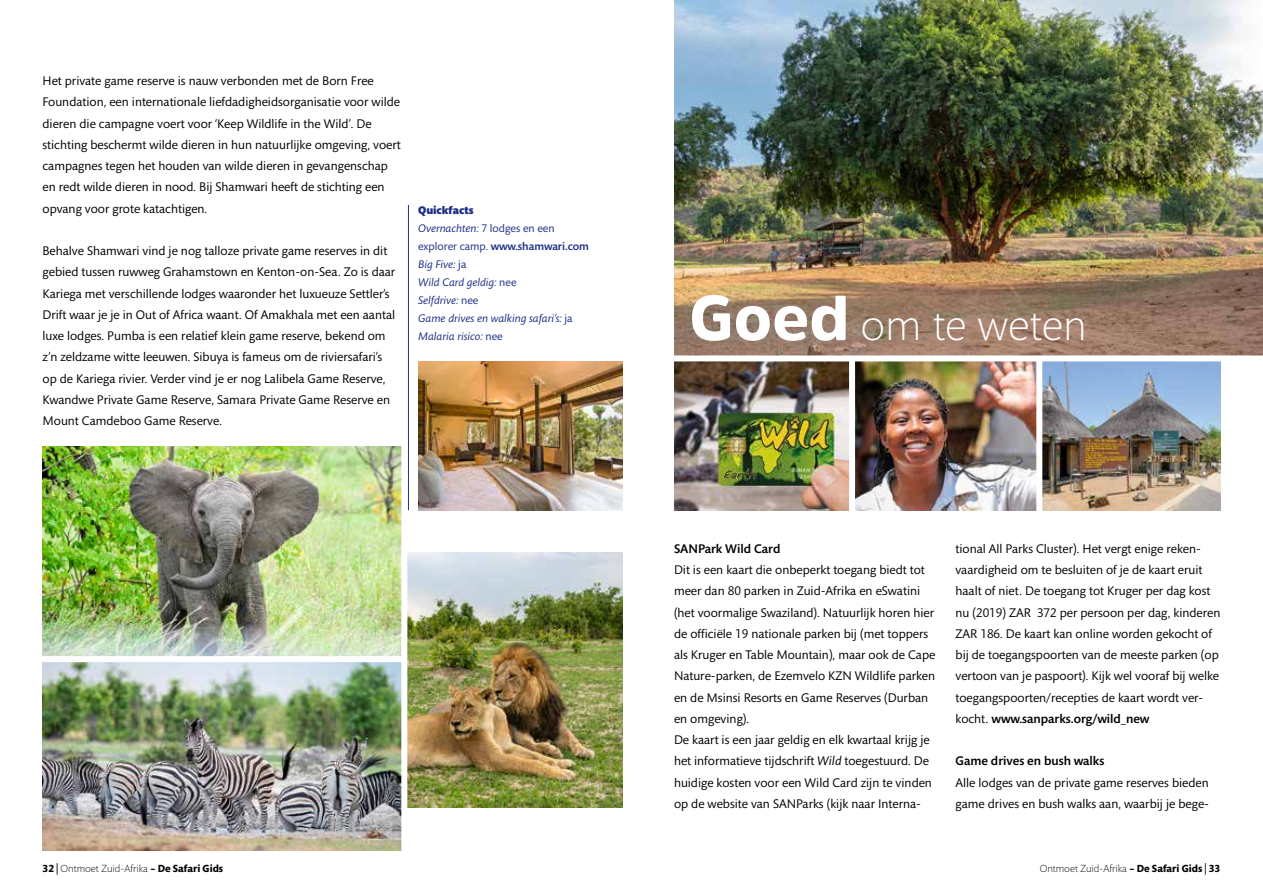
<style>
.page{position:relative;width:1263px;height:893px;background:#fff}
.page>*{position:absolute;margin:0;border:0;box-sizing:border-box;transform-origin:0 0}
.t1{font:300 45px "Mundo Sans Std";color:#fff}
.t2{font:12.75px/21.3px "Mundo Sans Std";color:#000}
.t3{font:500 12.75px "Mundo Sans Std";color:#000}
.t4{font:italic 11.25px/18px "Mundo Sans Std";color:#1c2d84}
.t5{font:300 10.5px "Mundo Sans Std";color:#000}
.s1{font-weight:900;font-style:normal}
.s2{font-style:normal}
.s3{font-weight:500;font-style:normal}
.s4{font-family:"Amsi Pro";font-weight:900;font-size:63px}
.s5{font-style:italic}
.s6{font-weight:500}
.s7{font-weight:700}
</style>
<div class="page">
<img style="left:674px;top:0;width:589px;height:355px">
<img style="left:419px;top:361px;width:204px;height:149px">
<img style="left:674px;top:361px;width:546px;height:149px">
<img style="left:407px;top:553px;width:216px;height:255px">
<hr style="left:408px;top:205px;width:1px;height:305px;background:#1c2d84">
<img style="left:43px;top:446px;width:358px;height:404px">
<div style="left:849px;top:356px;width:6px;height:164px;background:#fff"></div>
<div style="left:1036px;top:356px;width:6px;height:164px;background:#fff"></div>
<div style="left:31px;top:656px;width:373px;height:6px;background:#fff"></div>
<p class="t2" style="left:43px;top:70px;width:360px">Het private game reserve is nauw verbonden met de Born Free Foundation, een internationale liefdadigheidsorganisatie voor wilde dieren die campagne voert voor ‘Keep Wildlife in the Wild’. De stichting beschermt wilde dieren in hun natuurlijke omgeving, voert campagnes tegen het houden van wilde dieren in gevangenschap en redt wilde dieren in nood. Bij Shamwari heeft de stichting een opvang voor grote katachtigen.</p>
<p class="t2" style="left:43px;top:241px;width:354px">Behalve Shamwari vind je nog talloze private game reserves in dit gebied tussen ruwweg Grahamstown en Kenton-on-Sea. Zo is daar Kariega met verschillende lodges waaronder het luxueuze Settler’s Drift waar je je in Out of Africa waant. Of Amakhala met een aantal luxe lodges. Pumba is een relatief klein game reserve, bekend om z’n zeldzame witte leeuwen. Sibuya is fameus om de riviersafari’s op de Kariega rivier. Verder vind je er nog Lalibela Game Reserve, Kwandwe Private Game Reserve, Samara Private Game Reserve en Mount Camdeboo Game Reserve.</p>
<p class="t4" style="left:418px;top:202px;width:172px"><span class="s1">Quickfacts<br></span>Overnachten: <span class="s2">7 lodges en een explorer camp.</span> <span class="s3">www.shamwari.com<br></span>Big Five: <span class="s2">ja<br></span>Wild Card geldig: <span class="s2">nee<br></span>Selfdrive: <span class="s2">nee<br></span>Game drives en walking safari’s: <span class="s2">ja<br></span>Malaria risico: <span class="s2">nee</span></p>
<h1 class="t1" style="left:689px;top:301px;width:399px"><span class="s4">Goed</span> om te weten</h1>
<p class="t3" style="left:674px;top:542px;width:108px">SANPark Wild Card</p>
<p class="t2" style="left:674px;top:559px;width:263px">Dit is een kaart die onbeperkt toegang biedt tot meer dan 80 parken in Zuid-Afrika en eSwatini (het voormalige Swaziland). Natuurlijk horen hier de officiële 19 nationale parken bij (met toppers als Kruger en Table Mountain), maar ook de Cape Nature-parken, de Ezemvelo KZN Wildlife parken en de Msinsi Resorts en Game Reserves (Durban en omgeving).<br>De kaart is een jaar geldig en elk kwartaal krijg je het informatieve tijdschrift <span class="s5">Wild</span> toegestuurd. De huidige kosten voor een Wild Card zijn te vinden op de website van SANParks (kijk naar Interna-</p>
<p class="t2" style="left:955px;top:538px;width:266px">tional All Parks Cluster). Het vergt enige reken&shy;vaardigheid om te besluiten of je de kaart eruit haalt of niet. De toegang tot Kruger per dag kost nu (2019) ZAR 372 per persoon per dag, kinderen ZAR 186. De kaart kan online worden gekocht of bij de toegangspoorten van de meeste parken (op vertoon van je paspoort). Kijk wel vooraf bij welke toegangspoorten/recepties de kaart wordt ver&shy;kocht. <span class="s6">www.sanparks.org/wild_new</span></p>
<p class="t3" style="left:955px;top:754px;width:150px">Game drives en bush walks</p>
<p class="t2" style="left:955px;top:772px;width:255px">Alle lodges van de private game reserves bieden game drives en bush walks aan, waarbij je bege-</p>
<p class="t5" style="left:43px;top:863px;width:182px"><span class="s7">32</span> <span class="s6">|</span> Ontmoet Zuid-Afrika <span class="s7">– De Safari Gids</span></p>
<p class="t5" style="left:1040px;top:863px;width:182px">Ontmoet Zuid-Afrika <span class="s7">– De Safari Gids</span> <span class="s6">|</span> <span class="s7">33</span></p>
</div>
